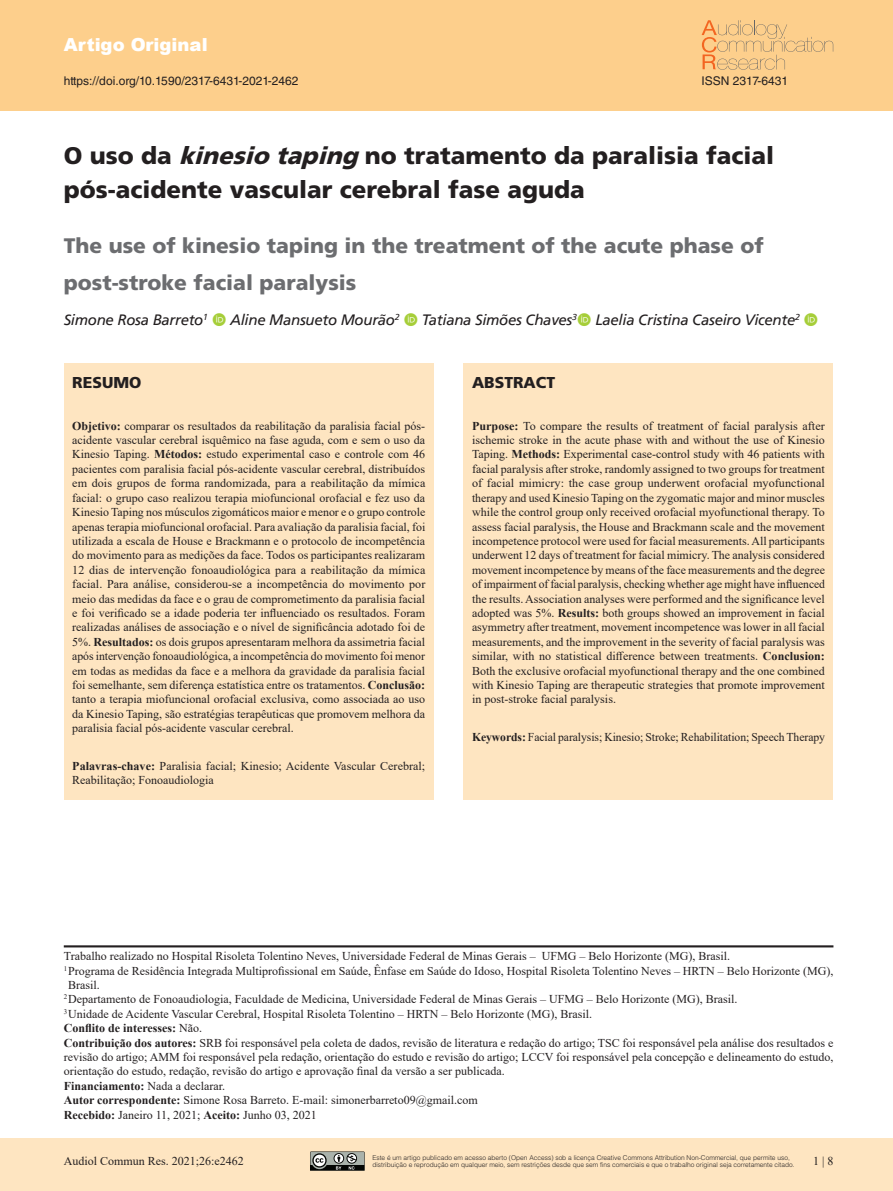
<style>
.page{position:relative;width:893px;height:1191px;background:#fff}
.page>*{position:absolute;margin:0;border:0;box-sizing:border-box;transform-origin:0 0}
.ArticleTitle{font:900 24px/34.5px "Frutiger LT Std";color:#231f20}
.ArticleTitle-Trans1{font:900 21px/37.5px "Frutiger LT Std";color:#6c6d70}
.t1{font:900 18px "Arial";color:#fff}
.AbstractTitle-Trans1{font:900 15.75px "Frutiger LT Std";color:#231f20}
.AbstractTitle{font:900 15.75px "Frutiger LT Std";color:#231f20}
.Authors{font:italic 15px "Frutiger LT";letter-spacing:-.02em;color:#231f20}
.Abstract{font:12px/14.4px "Times New Roman";color:#231f20;text-align:justify}
.Abstract-Trans1{font:12px/14.4px "Times New Roman";color:#231f20;text-align:justify}
.fnAuthor-notesContri{font:12px/14.4px "Times New Roman";color:#231f20;text-align:justify}
.Affiliations{font:12px/14.4px "Times New Roman";color:#231f20}
.fnArticleOther{font:12px "Times New Roman";color:#231f20}
.Keywords{font:12px/14.4px "Times New Roman";color:#231f20}
.Correspondence{font:12px "Times New Roman";color:#231f20}
.Keywords-Trans1{font:12px "Times New Roman";letter-spacing:-.005em;color:#231f20}
.t2{font:12px "Helvetica LT Std";color:#231f20}
.History{font:12px "Times New Roman";color:#231f20}
.fnSupported-by{font:700 12px "Times New Roman";color:#231f20}
.fnConflict{font:700 12px "Times New Roman";color:#231f20}
.t3{font:300 6.6px/7.9px "Helvetica LT Std";color:#231f20}
.s1{font-style:italic}
.s2{font-weight:700}
.s3{font-weight:400}
</style>
<div class="page">
<div style="left:0;top:0;width:893px;height:111px;background:#fdcf8c"></div>
<svg style="left:702px;top:20px;width:131px;height:50px"></svg>
<div style="left:0;top:1138px;width:893px;height:53px;background:#fee5c1"></div>
<svg style="left:310px;top:1151px;width:55px;height:20px"></svg>
<div style="left:64px;top:363px;width:370px;height:436px;background:#fee5c1"></div>
<div style="left:463px;top:363px;width:370px;height:436px;background:#fee5c1"></div>
<hr style="left:64px;top:945px;width:769px;height:2px;background:#231f20">
<h3 class="t1" style="left:64px;top:32px;width:145px">Artigo Original</h3>
<p class="t2" style="left:64px;top:74px;width:236px">https://doi.org/10.1590/2317-6431-2021-2462</p>
<p class="t2" style="left:701px;top:74px;width:88px">ISSN 2317-6431</p>
<p class="ArticleTitle" style="left:64px;top:138px;width:712px">O uso da <span class="s1">kinesio taping</span> no tratamento da paralisia facial pós‑acidente vascular cerebral fase aguda</p>
<p class="ArticleTitle-Trans1" style="left:64px;top:226px;width:701px">The use of kinesio taping in the treatment of the acute phase of post‑stroke facial paralysis</p>
<p class="Authors" style="left:64px;top:311px;width:146px">Simone Rosa Barreto<sup>1</sup></p>
<p class="Authors" style="left:230px;top:311px;width:171px">Aline Mansueto Mourão<sup>2</sup></p>
<p class="Authors" style="left:422px;top:311px;width:379px">Tatiana Simões Chaves<sup>3</sup> Laelia Cristina Caseiro Vicente<sup>2</sup></p>
<p class="AbstractTitle" style="left:72px;top:372px;width:71px">RESUMO</p>
<p class="Abstract" style="left:72px;top:418px;width:355px"><span class="s2">Objetivo:</span> comparar os resultados da reabilitação da paralisia facial pós&shy;acidente vascular cerebral isquêmico na fase aguda, com e sem o uso da Kinesio Taping. <span class="s2">Métodos:</span> estudo experimental caso e controle com 46 pacientes com paralisia facial pós-acidente vascular cerebral, distribuídos em dois grupos de forma randomizada, para a reabilitação da mímica facial: o grupo caso realizou terapia miofuncional orofacial e fez uso da Kinesio Taping nos músculos zigomáticos maior e menor e o grupo controle apenas terapia miofuncional orofacial. Para avaliação da paralisia facial, foi utilizada a escala de House e Brackmann e o protocolo de incompetência do movimento para as medições da face. Todos os participantes realizaram 12 dias de intervenção fonoaudiológica para a reabilitação da mímica facial. Para análise, considerou-se a incompetência do movimento por meio das medidas da face e o grau de comprometimento da paralisia facial e foi verificado se a idade poderia ter influenciado os resultados. Foram realizadas análises de associação e o nível de significância adotado foi de 5%. <span class="s2">Resultados:</span> os dois grupos apresentaram melhora da assimetria facial após intervenção fonoaudiológica, a incompetência do movimento foi menor em todas as medidas da face e a melhora da gravidade da paralisia facial foi semelhante, sem diferença estatística entre os tratamentos. <span class="s2">Conclusão: </span>tanto a terapia miofuncional orofacial exclusiva, como associada ao uso da Kinesio Taping, são estratégias terapêuticas que promovem melhora da paralisia facial pós-acidente vascular cerebral.</p>
<p class="Keywords" style="left:72px;top:758px;width:354px"><span class="s2">Palavras-chave:</span> Paralisia facial; Kinesio; Acidente Vascular Cerebral;<br>Reabilitação; Fonoaudiologia</p>
<p class="AbstractTitle-Trans1" style="left:472px;top:372px;width:85px">ABSTRACT</p>
<p class="Abstract-Trans1" style="left:472px;top:418px;width:355px"><span class="s2">Purpose:</span> To compare the results of treatment of facial paralysis after ischemic stroke in the acute phase with and without the use of Kinesio Taping. <span class="s2">Methods:</span> Experimental case-control study with 46 patients with facial paralysis after stroke, randomly assigned to two groups for treatment of facial mimicry: the case group underwent orofacial myofunctional therapy and used Kinesio Taping on the zygomatic major and minor muscles while the control group only received orofacial myofunctional therapy. To assess facial paralysis, the House and Brackmann scale and the movement incompetence protocol were used for facial measurements. All participants underwent 12 days of treatment for facial mimicry. The analysis considered movement incompetence by means of the face measurements and the degree of impairment of facial paralysis, checking whether age might have influenced the results. Association analyses were performed and the significance level adopted was 5%. <span class="s2">Results:</span> both groups showed an improvement in facial asymmetry after treatment, movement incompetence was lower in all facial measurements, and the improvement in the severity of facial paralysis was similar, with no statistical difference between treatments. <span class="s2">Conclusion:<br></span>Both the exclusive orofacial myofunctional therapy and the one combined with Kinesio Taping are therapeutic strategies that promote improvement in post-stroke facial paralysis.</p>
<p class="Keywords-Trans1" style="left:472px;top:728px;width:354px"><span class="s2">Keywords:</span> Facial paralysis; Kinesio; Stroke; Rehabilitation; Speech Therapy</p>
<p class="fnArticleOther" style="left:64px;top:947px;width:668px">Trabalho realizado no Hospital Risoleta Tolentino Neves, Universidade Federal de Minas Gerais – UFMG – Belo Horizonte (MG), Brasil.</p>
<p class="Affiliations" style="left:68px;top:963px;width:767px;text-indent:-4px"><sup>1</sup>Programa de Residência Integrada Multiprofissional em Saúde, Ênfase em Saúde do Idoso, Hospital Risoleta Tolentino Neves – HRTN – Belo Horizonte (MG),<br>Brasil.</p>
<p class="Affiliations" style="left:64px;top:991px;width:675px"><sup>2</sup>Departamento de Fonoaudiologia, Faculdade de Medicina, Universidade Federal de Minas Gerais – UFMG – Belo Horizonte (MG), Brasil.</p>
<p class="Affiliations" style="left:64px;top:1006px;width:530px"><sup>3</sup>Unidade de Acidente Vascular Cerebral, Hospital Risoleta Tolentino – HRTN – Belo Horizonte (MG), Brasil.</p>
<p class="fnConflict" style="left:64px;top:1019px;width:140px">Conflito de interesses: <span class="s3">Não.</span></p>
<p class="fnAuthor-notesContri" style="left:64px;top:1035px;width:771px"><span class="s2">Contribuição dos autores:</span> SRB foi responsável pela coleta de dados, revisão de literatura e redação do artigo; TSC foi responsável pela análise dos resultados e revisão do artigo; AMM foi responsável pela redação, orientação do estudo e revisão do artigo; LCCV foi responsável pela concepção e delineamento do estudo, orientação do estudo, redação, revisão do artigo e aprovação final da versão a ser publicada.</p>
<p class="fnSupported-by" style="left:64px;top:1077px;width:163px">Financiamento: <span class="s3">Nada a declarar.</span></p>
<p class="Correspondence" style="left:64px;top:1091px;width:415px"><span class="s2">Autor correspondente:</span> Simone Rosa Barreto. E-mail: simonerbarreto09@gmail.com</p>
<p class="History" style="left:64px;top:1106px;width:255px"><span class="s2">Recebido:</span> Janeiro 11, 2021; <span class="s2">Aceito:</span> Junho 03, 2021</p>
<p class="t3" style="left:372px;top:1153px;width:424px">Este é um artigo publicado em acesso aberto (Open Access) sob a licença Creative Commons Attribution Non-Commercial, que permite uso, distribuição e reprodução em qualquer meio, sem restrições desde que sem fins comerciais e que o trabalho original seja corretamente citado.</p>
<p class="Abstract" style="left:64px;top:1153px;width:182px">Audiol Commun Res. 2021;26:e2462</p>
<p class="Abstract" style="left:813px;top:1153px;width:22px">1 | 8</p>
</div>
